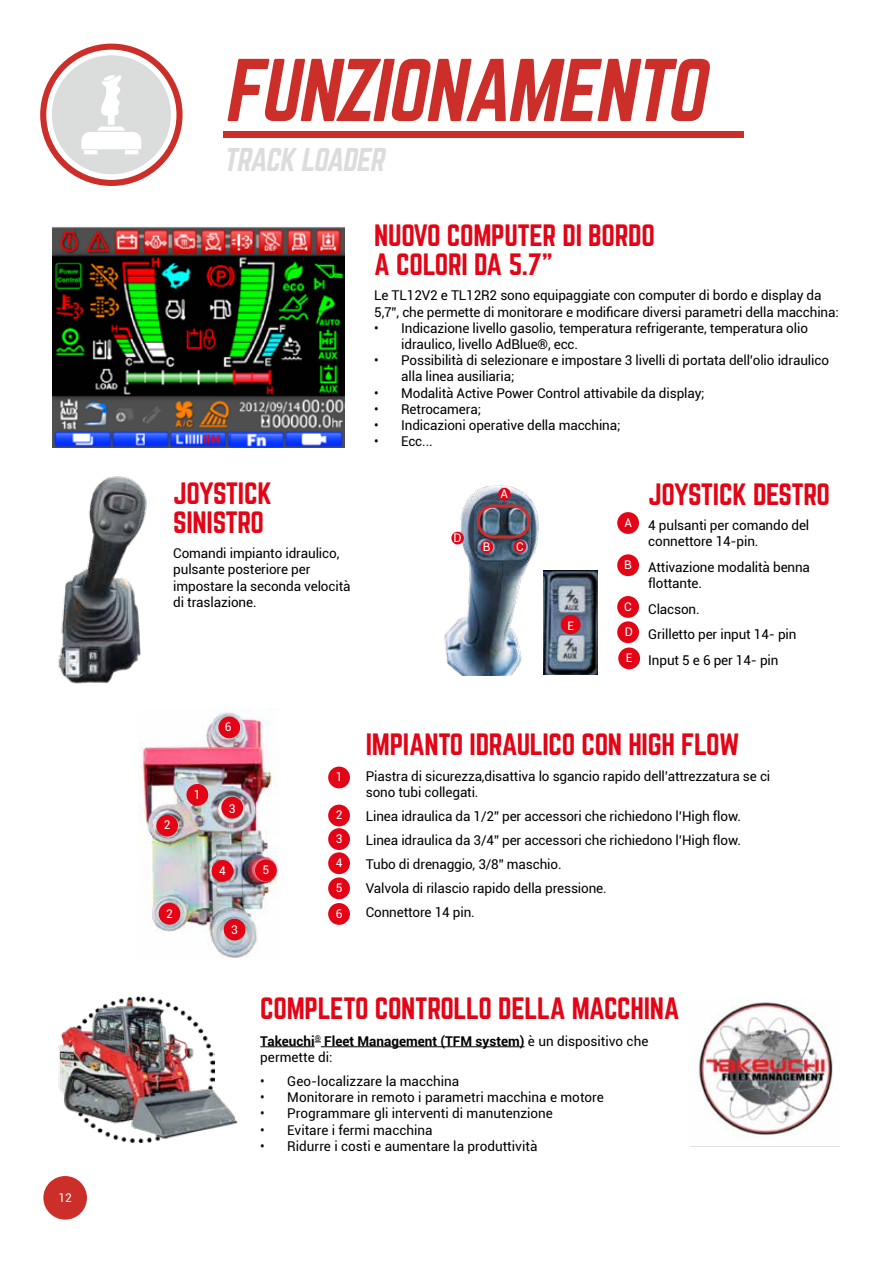
<style>
.page{position:relative;width:893px;height:1263px;background:#fff}
.page>*{position:absolute;margin:0;border:0;box-sizing:border-box;transform-origin:0 0}
.t1{font:italic 77.85px "Norwester";color:#cc2f29}
.t2{font:italic 28.8px "Norwester";color:#dbdcdc}
.t3{font:27px/28.5px "Norwester";letter-spacing:-.01em;color:#e30516}
.t4{font:13.5px/16.2px "Roboto";letter-spacing:-.01em;color:#000}
.t5{font:700 13.5px/16.2px "Roboto";color:#000}
.t6{font:12px/24.6px "Roboto";color:#fff}
.t7{font:11.7px "Roboto";color:#fff}
.s1{font-weight:400}
</style>
<div class="page">
<img style="left:690px;top:999px;width:149px;height:148px">
<hr style="left:260px;top:1046px;width:55px;height:1px;background:#000">
<hr style="left:321px;top:1046px;width:203px;height:1px;background:#000">
<img style="left:58px;top:996px;width:180px;height:147px">
<img style="left:53px;top:227px;width:291px;height:221px">
<img style="left:58px;top:476px;width:89px;height:208px">
<div style="left:617px;top:512px;width:22px;height:22px;background:#e30516;border-radius:50%"></div>
<div style="left:617px;top:554px;width:22px;height:22px;background:#e30516;border-radius:50%"></div>
<div style="left:617px;top:596px;width:22px;height:22px;background:#e30516;border-radius:50%"></div>
<div style="left:618px;top:647px;width:22px;height:22px;background:#e30516;border-radius:50%"></div>
<div style="left:617px;top:621px;width:22px;height:22px;background:#e30516;border-radius:50%"></div>
<img style="left:444px;top:485px;width:111px;height:190px">
<div style="left:498px;top:488px;width:13px;height:13px;background:#e30516;border-radius:50%"></div>
<div style="left:481px;top:540px;width:12px;height:13px;background:#e30516;border-radius:50%"></div>
<div style="left:514px;top:540px;width:12px;height:13px;background:#e30516;border-radius:50%"></div>
<div style="left:451px;top:532px;width:13px;height:12px;background:#e30516;border-radius:50%"></div>
<div style="left:477px;top:505px;width:53px;height:33px;border:3px solid #cc2f29;border-radius:15px"></div>
<img style="left:544px;top:571px;width:54px;height:104px">
<div style="left:561px;top:615px;width:20px;height:19px;background:#e30516;border-radius:50%"></div>
<div style="left:328px;top:767px;width:22px;height:21px;background:#e30516;border-radius:50%"></div>
<div style="left:328px;top:804px;width:22px;height:22px;background:#e30516;border-radius:50%"></div>
<div style="left:328px;top:828px;width:22px;height:22px;background:#e30516;border-radius:50%"></div>
<div style="left:328px;top:852px;width:22px;height:22px;background:#e30516;border-radius:50%"></div>
<div style="left:328px;top:877px;width:22px;height:22px;background:#e30516;border-radius:50%"></div>
<div style="left:328px;top:903px;width:22px;height:22px;background:#e30516;border-radius:50%"></div>
<img style="left:138px;top:708px;width:140px;height:250px">
<div style="left:186px;top:784px;width:22px;height:22px;background:#e30516;border-radius:50%"></div>
<div style="left:159px;top:903px;width:21px;height:21px;background:#e30516;border-radius:50%"></div>
<div style="left:156px;top:815px;width:22px;height:21px;background:#e30516;border-radius:50%"></div>
<div style="left:224px;top:919px;width:21px;height:21px;background:#e30516;border-radius:50%"></div>
<div style="left:221px;top:797px;width:22px;height:21px;background:#e30516;border-radius:50%"></div>
<div style="left:212px;top:860px;width:21px;height:22px;background:#e30516;border-radius:50%"></div>
<div style="left:255px;top:859px;width:22px;height:22px;background:#e30516;border-radius:50%"></div>
<div style="left:218px;top:716px;width:22px;height:22px;background:#e30516;border-radius:50%"></div>
<div style="left:224px;top:131px;width:520px;height:6px;background:#cc2f29"></div>
<svg style="left:40px;top:44px;width:143px;height:142px;background:#cf3d37"></svg>
<div style="left:46px;top:50px;width:130px;height:130px;background:#fff;border-radius:50%"></div>
<div style="left:52px;top:55px;width:119px;height:119px;background:#dbdcdc;border-radius:50%"></div>
<svg style="left:81px;top:75px;width:60px;height:79px"></svg>
<div style="left:43px;top:1176px;width:44px;height:43px;background:#cc2f29;border-radius:50%"></div>
<p class="t6" style="left:58px;top:1185px;width:15px">12</p>
<h1 class="t1" style="left:224px;top:53px;width:497px">FUNZIONAMENTO</h1>
<h2 class="t2" style="left:224px;top:146px;width:167px">TRACK LOADER</h2>
<h3 class="t3" style="left:173px;top:480px;width:100px">JOYSTICK<br>SINISTRO</h3>
<p class="t4" style="left:173px;top:545px;width:179px">Comandi impianto idraulico, pulsante posteriore per impostare la seconda velocità di traslazione.</p>
<h3 class="t3" style="left:374px;top:222px;width:282px">NUOVO COMPUTER DI BORDO<br>A COLORI DA 5.7”</h3>
<p class="t4" style="left:374px;top:286px;width:466px">Le TL12V2 e TL12R2 sono equipaggiate con computer di bordo e display da<br>5,7”, che permette di monitorare e modificare diversi parametri della macchina:</p>
<p class="t4" style="left:401px;top:319px;width:408px;text-indent:-27px">• Indicazione livello gasolio, temperatura refrigerante, temperatura olio idraulico, livello AdBlue®, ecc.</p>
<p class="t4" style="left:401px;top:352px;width:429px;text-indent:-27px">• Possibilità di selezionare e impostare 3 livelli di portata dell’olio idraulico alla linea ausiliaria;</p>
<p class="t4" style="left:374px;top:384px;width:332px">• Modalità Active Power Control attivabile da display;</p>
<p class="t4" style="left:374px;top:400px;width:108px">• Retrocamera;</p>
<p class="t4" style="left:374px;top:417px;width:248px">• Indicazioni operative della macchina;</p>
<p class="t4" style="left:374px;top:433px;width:60px">• Ecc...</p>
<p class="t6" style="left:454px;top:525px;width:10px">D</p>
<p class="t6" style="left:501px;top:481px;width:9px">A</p>
<p class="t6" style="left:483px;top:534px;width:9px">B</p>
<p class="t6" style="left:516px;top:534px;width:9px">C</p>
<p class="t7" style="left:567px;top:617px;width:8px">E</p>
<p class="t6" style="left:624px;top:510px;width:9px">A</p>
<p class="t6" style="left:624px;top:552px;width:9px">B</p>
<p class="t6" style="left:624px;top:594px;width:10px">C<br>D</p>
<p class="t6" style="left:626px;top:645px;width:8px">E</p>
<h3 class="t3" style="left:648px;top:481px;width:183px">JOYSTICK DESTRO</h3>
<p class="t4" style="left:648px;top:517px;width:163px">4 pulsanti per comando del connettore 14-pin.</p>
<p class="t4" style="left:648px;top:558px;width:163px">Attivazione modalità benna flottante.</p>
<p class="t4" style="left:648px;top:595px;width:150px;line-height:25.5px">Clacson.<br>Grilletto per input 14- pin<br>Input 5 e 6 per 14- pin</p>
<p class="t6" style="left:225px;top:714px;width:8px">6</p>
<p class="t6" style="left:164px;top:811px;width:8px">2</p>
<p class="t6" style="left:166px;top:901px;width:8px">2</p>
<p class="t6" style="left:194px;top:782px;width:8px">1</p>
<p class="t6" style="left:229px;top:796px;width:8px">3</p>
<p class="t6" style="left:219px;top:858px;width:8px">4</p>
<p class="t6" style="left:262px;top:857px;width:8px">5</p>
<p class="t6" style="left:231px;top:916px;width:8px">3</p>
<p class="t6" style="left:336px;top:764px;width:8px">1</p>
<p class="t6" style="left:336px;top:802px;width:8px;text-align:justify">2<br>3<br>4<br>5<br>6</p>
<h3 class="t3" style="left:366px;top:731px;width:375px">IMPIANTO IDRAULICO CON HIGH FLOW</h3>
<p class="t4" style="left:366px;top:767px;width:406px">Piastra di sicurezza,disattiva lo sgancio rapido dell’attrezzatura se ci sono tubi collegati.</p>
<p class="t4" style="left:366px;top:804px;width:377px;line-height:24px">Linea idraulica da 1/2” per accessori che richiedono l’High flow.<br>Linea idraulica da 3/4” per accessori che richiedono l’High flow.<br>Tubo di drenaggio, 3/8” maschio.<br>Valvola di rilascio rapido della pressione.<br>Connettore 14 pin.</p>
<h3 class="t3" style="left:260px;top:995px;width:421px">COMPLETO CONTROLLO DELLA MACCHINA</h3>
<p class="t5" style="left:260px;top:1032px;width:390px">Takeuchi<sup>®</sup> Fleet Management (TFM system) <span class="s1">è un dispositivo che permette di:</span></p>
<p class="t4" style="left:260px;top:1072px;width:201px">• Geo-localizzare la macchina</p>
<p class="t4" style="left:260px;top:1089px;width:345px">• Monitorare in remoto i parametri macchina e motore</p>
<p class="t4" style="left:260px;top:1105px;width:294px">• Programmare gli interventi di manutenzione</p>
<p class="t4" style="left:260px;top:1121px;width:174px">• Evitare i fermi macchina</p>
<p class="t4" style="left:260px;top:1137px;width:279px">• Ridurre i costi e aumentare la produttività</p>
</div>
